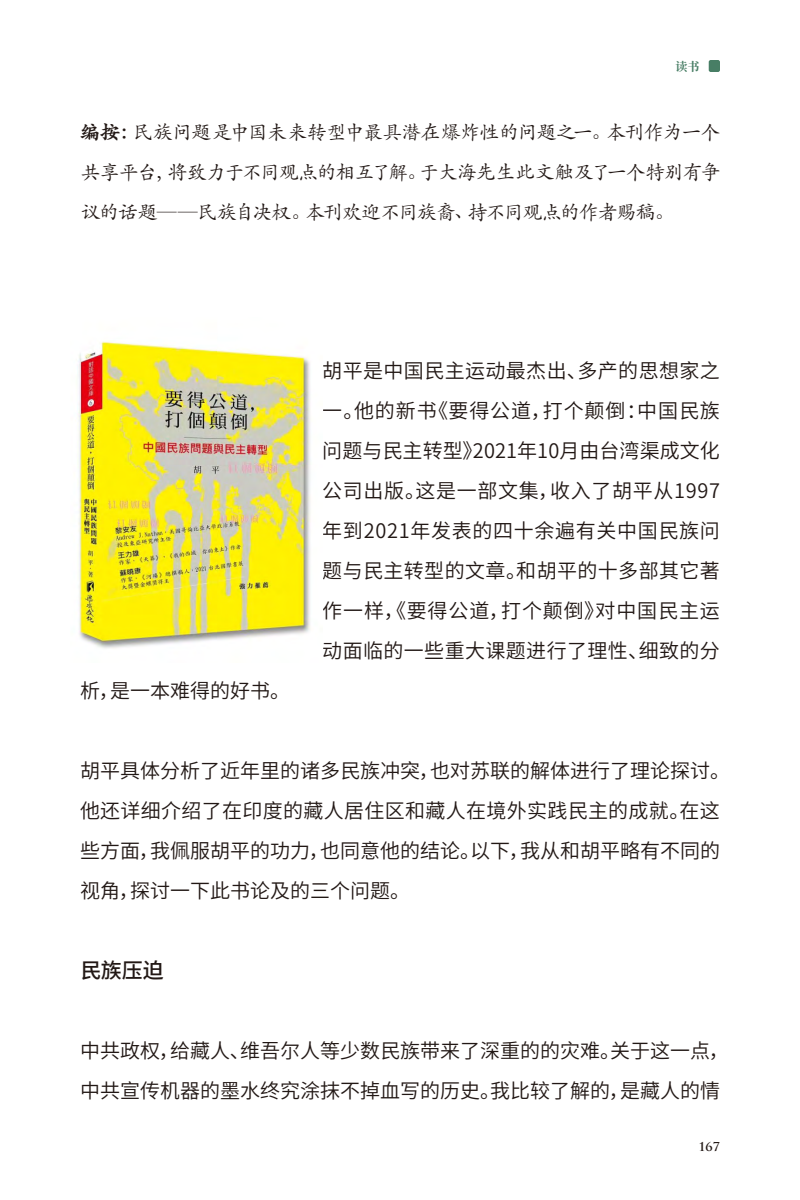
<style>
.page{position:relative;width:800px;height:1200px;background:#fff}
.page>*{position:absolute;margin:0;border:0;box-sizing:border-box;transform-origin:0 0}
.内文-1{font:500 21px "Source Han Sans CN";color:#221815}
.内文-1-2{font:20px/40px "Source Han Sans CN";color:#221815}
.内文-1-3{font:20px/40px "ST Kaiti SC";letter-spacing:-.055em;color:#221815;text-align:justify}
.t1{font:700 12px "Trajan Pro";color:#221815}
.t2{font:700 12px "Source Han Serif SC";color:#487e65}
.s1{font-weight:900}
</style>
<div class="page">
<div style="left:709px;top:60px;width:11px;height:12px;background:#487e65;border-radius:2px"></div>
<img style="left:77px;top:341px;width:234px;height:308px">
<p class="t2" style="left:676px;top:59px;width:25px">读书</p>
<p class="内文-1-3" style="left:80px;top:111px;width:642px"><span class="s1">编按：</span>民族问题是中国未来转型中最具潜在爆炸性的问题之一。本刊作为一个共享平台，将致力于不同观点的相互了解。于大海先生此文触及了一个特别有争议的话题——民族自决权。本刊欢迎不同族裔、持不同观点的作者赐稿。</p>
<p class="内文-1-2" style="left:80px;top:671px;width:212px">析，是一本难得的好书。</p>
<p class="内文-1-2" style="left:322px;top:351px;width:399px;text-align:justify">胡平是中国民主运动最杰出、多产的思想家之一。他的新书《要得公道，打个颠倒：中国民族问题与民主转型》2021年10月由台湾渠成文化公司出版。这是一部文集，收入了胡平从1997年到2021年发表的四十余遍有关中国民族问题与民主转型的文章。和胡平的十多部其它著作一样，《要得公道，打个颠倒》对中国民主运动面临的一些重大课题进行了理性、细致的分</p>
<p class="内文-1-2" style="left:80px;top:751px;width:652px">胡平具体分析了近年里的诸多民族冲突，也对苏联的解体进行了理论探讨。他还详细介绍了在印度的藏人居住区和藏人在境外实践民主的成就。在这些方面，我佩服胡平的功力，也同意他的结论。以下，我从和胡平略有不同的视角，探讨一下此书论及的三个问题。</p>
<p class="内文-1" style="left:80px;top:958px;width:85px">民族压迫</p>
<p class="内文-1-2" style="left:80px;top:1031px;width:650px">中共政权，给藏人、维吾尔人等少数民族带来了深重的的灾难。关于这一点，中共宣传机器的墨水终究涂抹不掉血写的历史。我比较了解的，是藏人的情</p>
<p class="t1" style="left:698px;top:1139px;width:23px">167</p>
</div>
